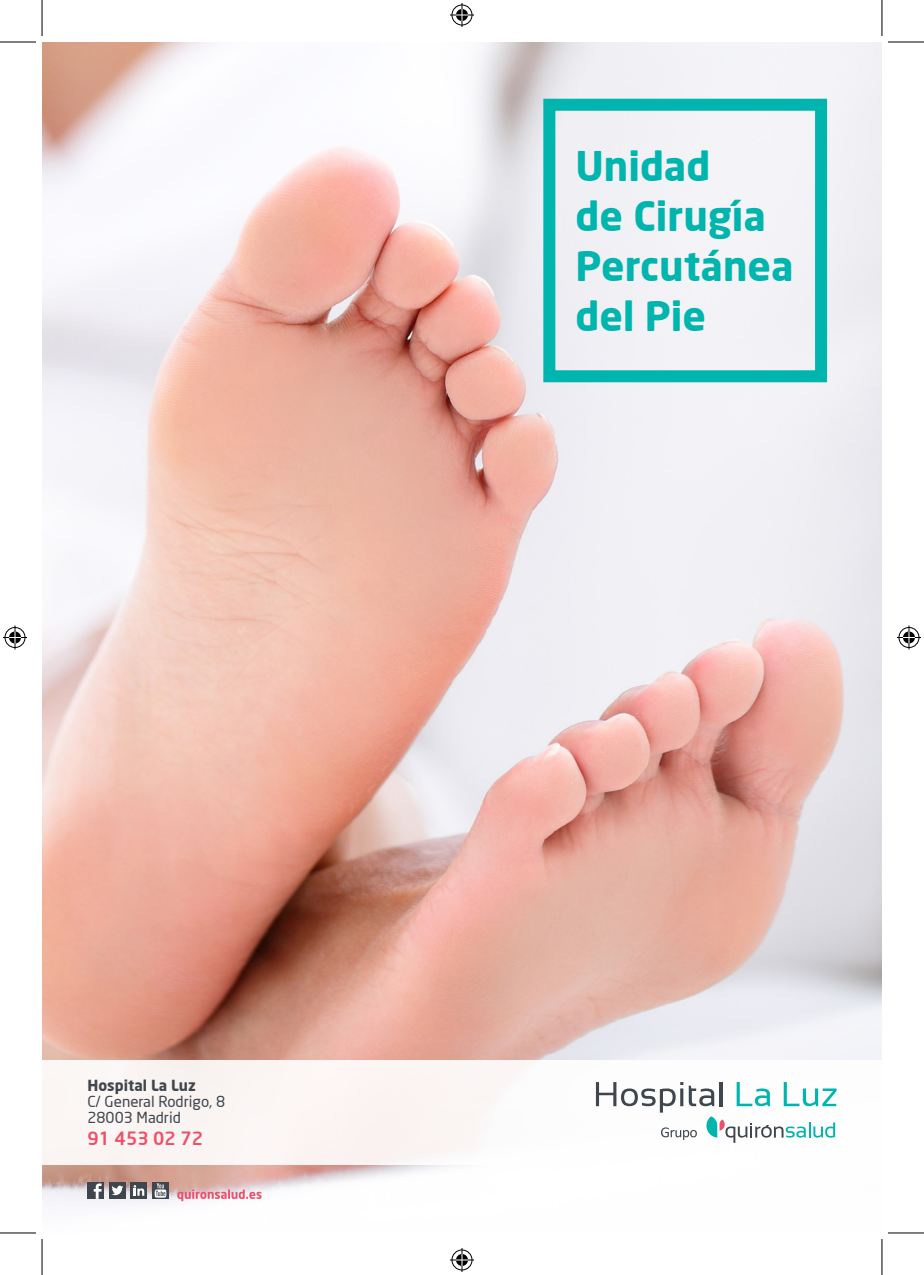
<style>
.page{position:relative;width:924px;height:1275px;background:#fff}
.page>*{position:absolute;margin:0;border:0;box-sizing:border-box;transform-origin:0 0}
.Titulo_folleto_15pt{font:700 40px/50px "Neo Sans";color:#00b5ae}
.t1{font:500 18px "Neo Sans";color:#ef5069}
.t2{font:15px "Neo Sans";color:#3f464d}
.t3{font:700 15px "Neo Sans";color:#3f464d}
</style>
<div class="page">
<img style="left:42px;top:42px;width:839px;height:1162px">
<div style="left:42px;top:1060px;width:839px;height:105px;background:#fbf6f5"></div>
<svg style="left:595px;top:1082px;width:241px;height:60px"></svg>
<svg style="left:177px;top:1189px;width:84px;height:12px"></svg>
<div style="left:109px;top:1182px;width:17px;height:16px;background:#3f464d"></div>
<svg style="left:112px;top:1185px;width:11px;height:10px"></svg>
<div style="left:130px;top:1182px;width:17px;height:16px;background:#3f464d"></div>
<svg style="left:133px;top:1185px;width:11px;height:10px"></svg>
<div style="left:152px;top:1182px;width:17px;height:16px;background:#3f464d"></div>
<svg style="left:154px;top:1183px;width:12px;height:14px"></svg>
<div style="left:87px;top:1182px;width:17px;height:16px;background:#3f464d"></div>
<svg style="left:94px;top:1183px;width:7px;height:15px"></svg>
<div style="left:543px;top:99px;width:283px;height:283px;border:12px solid #00b5ae"></div>
<hr style="left:0;top:42px;width:36px;height:1px;background:#000">
<hr style="left:887px;top:42px;width:36px;height:1px;background:#000">
<hr style="left:0;top:1232px;width:36px;height:1px;background:#000">
<hr style="left:887px;top:1232px;width:36px;height:1px;background:#000">
<hr style="left:42px;top:0;width:1px;height:36px;background:#000">
<hr style="left:42px;top:1239px;width:1px;height:36px;background:#000">
<hr style="left:881px;top:0;width:1px;height:36px;background:#000">
<hr style="left:881px;top:1239px;width:1px;height:36px;background:#000">
<svg style="left:450px;top:3px;width:24px;height:24px"></svg>
<svg style="left:450px;top:1248px;width:24px;height:24px"></svg>
<svg style="left:3px;top:625px;width:24px;height:24px"></svg>
<svg style="left:897px;top:625px;width:23px;height:24px"></svg>
<p class="t3" style="left:87px;top:1076px;width:110px">Hospital La Luz</p>
<p class="t2" style="left:87px;top:1092px;width:139px">C/ General Rodrigo, 8</p>
<p class="t2" style="left:87px;top:1108px;width:95px">28003 Madrid</p>
<p class="t1" style="left:87px;top:1127px;width:117px">91 453 02 72</p>
<p class="Titulo_folleto_15pt" style="left:575px;top:140px;width:219px">Unidad<br>de Cirugía<br>Percutánea del Pie</p>
</div>
